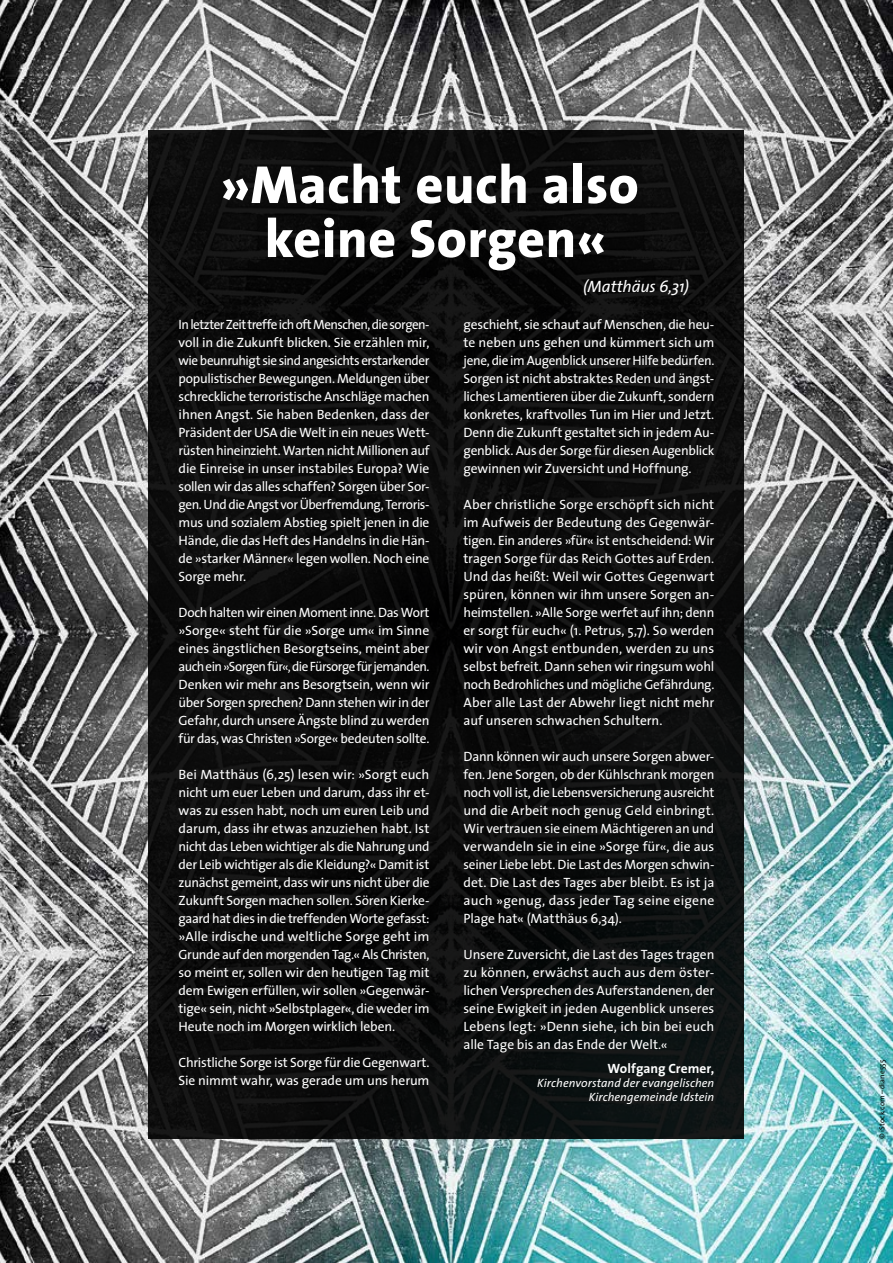
<style>
.page{position:relative;width:893px;height:1263px;background:#fff}
.page>*{position:absolute;margin:0;border:0;box-sizing:border-box;transform-origin:0 0}
.pc2009_Artikel_head{font:800 54px/54px "Mtud The Sans";letter-spacing:.01em;color:#fff;text-align:center}
.pc2009_meldung_Regio{font:italic 16.5px "Mtud The Sans";letter-spacing:-.01em;color:#fff}
.pc2009_Copy{font:13.5px/18px "Mtud The Sans";letter-spacing:-.01em;color:#fff;text-align:justify}
.pc2009_autor{font:700 13.5px "Mtud The Sans";letter-spacing:.005em;color:#fff}
.pc2009_Beschreibung{font:italic 12px/14.4px "Mtud The Sans";letter-spacing:.005em;color:#fff;text-align:right}
.pc2009_Bildnachweis{font:7.5px "Mtud The Sans";letter-spacing:.005em;color:#000}
</style>
<div class="page">
<img style="left:0;top:0;width:893px;height:1263px">
<div style="left:149px;top:131px;width:595px;height:1008px;background:linear-gradient(to right,#0d0c0c,#0d0e0e)"></div>
<p class="pc2009_Artikel_head" style="left:220px;top:157px;width:420px">»Macht euch also keine Sorgen«</p>
<p class="pc2009_meldung_Regio" style="left:583px;top:272px;width:108px">(Matthäus 6,31)</p>
<p class="pc2009_Copy" style="left:179px;top:315px;width:252px">In letzter Zeit treffe ich oft Menschen, die sorgen&shy;voll in die Zukunft blicken. Sie erzählen mir, wie beunruhigt sie sind angesichts erstarkender populistischer Bewegungen. Meldungen über schreckliche terroristische Anschläge machen ihnen Angst. Sie haben Bedenken, dass der Präsident der USA die Welt in ein neues Wett&shy;rüsten hineinzieht. Warten nicht Millionen auf die Einreise in unser instabiles Europa? Wie sollen wir das alles schaffen? Sorgen über Sor&shy;gen. Und die Angst vor Überfremdung, Terroris&shy;mus und sozialem Abstieg spielt jenen in die Hände, die das Heft des Handelns in die Hän&shy;de »starker Männer« legen wollen. Noch eine Sorge mehr.</p>
<p class="pc2009_Copy" style="left:179px;top:603px;width:252px">Doch halten wir einen Moment inne. Das Wort »Sorge« steht für die »Sorge um« im Sinne eines ängstlichen Besorgtseins, meint aber auch ein »Sorgen für«, die Fürsorge für jemanden.<br>Denken wir mehr ans Besorgtsein, wenn wir über Sorgen sprechen? Dann stehen wir in der Gefahr, durch unsere Ängste blind zu werden für das, was Christen »Sorge« bedeuten sollte.</p>
<p class="pc2009_Copy" style="left:179px;top:765px;width:252px">Bei Matthäus (6,25) lesen wir: »Sorgt euch nicht um euer Leben und darum, dass ihr et&shy;was zu essen habt, noch um euren Leib und darum, dass ihr etwas anzuziehen habt. Ist nicht das Leben wichtiger als die Nahrung und der Leib wichtiger als die Kleidung?« Damit ist zunächst gemeint, dass wir uns nicht über die Zukunft Sorgen machen sollen. Sören Kierke&shy;gaard hat dies in die treffenden Worte gefasst: »Alle irdische und weltliche Sorge geht im Grunde auf den morgenden Tag.« Als Christen, so meint er, sollen wir den heutigen Tag mit dem Ewigen erfüllen, wir sollen »Gegenwär&shy;tige« sein, nicht »Selbstplager«, die weder im Heute noch im Morgen wirklich leben.</p>
<p class="pc2009_Copy" style="left:179px;top:1053px;width:252px">Christliche Sorge ist Sorge für die Gegenwart.<br>Sie nimmt wahr, was gerade um uns herum</p>
<p class="pc2009_Copy" style="left:463px;top:315px;width:252px">geschieht, sie schaut auf Menschen, die heu&shy;te neben uns gehen und kümmert sich um jene, die im Augenblick unserer Hilfe bedürfen.<br>Sorgen ist nicht abstraktes Reden und ängst&shy;liches Lamentieren über die Zukunft, sondern konkretes, kraftvolles Tun im Hier und Jetzt.<br>Denn die Zukunft gestaltet sich in jedem Au&shy;genblick. Aus der Sorge für diesen Augenblick gewinnen wir Zuversicht und Hoffnung.</p>
<p class="pc2009_Copy" style="left:463px;top:495px;width:252px">Aber christliche Sorge erschöpft sich nicht im Aufweis der Bedeutung des Gegenwär&shy;tigen. Ein anderes »für« ist entscheidend: Wir tragen Sorge für das Reich Gottes auf Erden.<br>Und das heißt: Weil wir Gottes Gegenwart spüren, können wir ihm unsere Sorgen an&shy;heimstellen. »Alle Sorge werfet auf ihn; denn er sorgt für euch« (1. Petrus, 5,7). So werden wir von Angst entbunden, werden zu uns selbst befreit. Dann sehen wir ringsum wohl noch Bedrohliches und mögliche Gefährdung.<br>Aber alle Last der Abwehr liegt nicht mehr auf unseren schwachen Schultern.</p>
<p class="pc2009_Copy" style="left:463px;top:747px;width:252px">Dann können wir auch unsere Sorgen abwer&shy;fen. Jene Sorgen, ob der Kühlschrank morgen noch voll ist, die Lebensversicherung ausreicht und die Arbeit noch genug Geld einbringt.<br>Wir vertrauen sie einem Mächtigeren an und verwandeln sie in eine »Sorge für«, die aus seiner Liebe lebt. Die Last des Morgen schwin&shy;det. Die Last des Tages aber bleibt. Es ist ja auch »genug, dass jeder Tag seine eigene Plage hat« (Matthäus 6,34).</p>
<p class="pc2009_Copy" style="left:463px;top:945px;width:252px">Unsere Zuversicht, die Last des Tages tragen zu können, erwächst auch aus dem öster&shy;lichen Versprechen des Auferstandenen, der seine Ewigkeit in jeden Augenblick unseres Lebens legt: »Denn siehe, ich bin bei euch alle Tage bis an das Ende der Welt.«</p>
<p class="pc2009_autor" style="left:607px;top:1057px;width:108px">Wolfgang Cremer,</p>
<p class="pc2009_Beschreibung" style="left:537px;top:1075px;width:179px">Kirchenvorstand der evangelischen<br>Kirchengemeinde Idstein</p>
<p class="pc2009_Bildnachweis" style="left:876px;top:1139px;width:80px;rotate:-90deg">© iStock.com – diane555</p>
</div>
